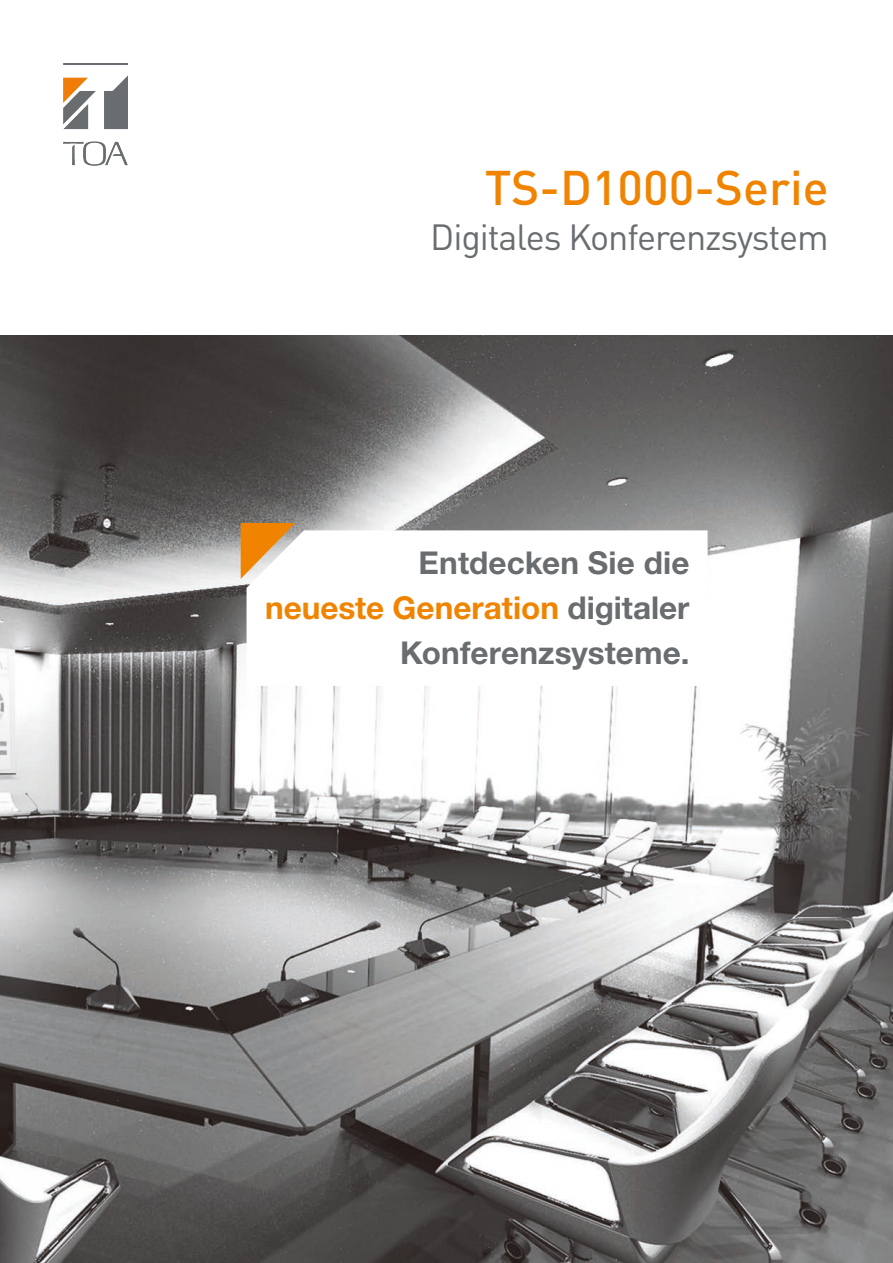
<style>
.page{position:relative;width:893px;height:1263px;background:#fff}
.page>*{position:absolute;margin:0;border:0;box-sizing:border-box;transform-origin:0 0}
.t1{font:500 48px "DINOT";color:#f08400}
.t2{font:36px "DINOT";letter-spacing:-.03em;color:#696d70}
.t3{font:700 31.5px/45px "Helvetica Neue World 75";color:#696d70;text-align:right}
.s1{color:#f08400}
</style>
<div class="page">
<img style="left:0;top:335px;width:893px;height:928px">
<img style="left:64px;top:64px;width:64px;height:102px">
<svg style="left:247px;top:530px;width:461px;height:156px"></svg>
<svg style="left:241px;top:523px;width:54px;height:56px"></svg>
<p class="t1" style="left:485px;top:150px;width:346px">TS-D1000-Serie</p>
<p class="t2" style="left:430px;top:209px;width:400px">Digitales Konferenzsystem</p>
<p class="t3" style="left:265px;top:541px;width:426px">Entdecken Sie die<br><span class="s1">neueste Generation</span> digitaler<br>Konferenzsysteme.</p>
</div>
